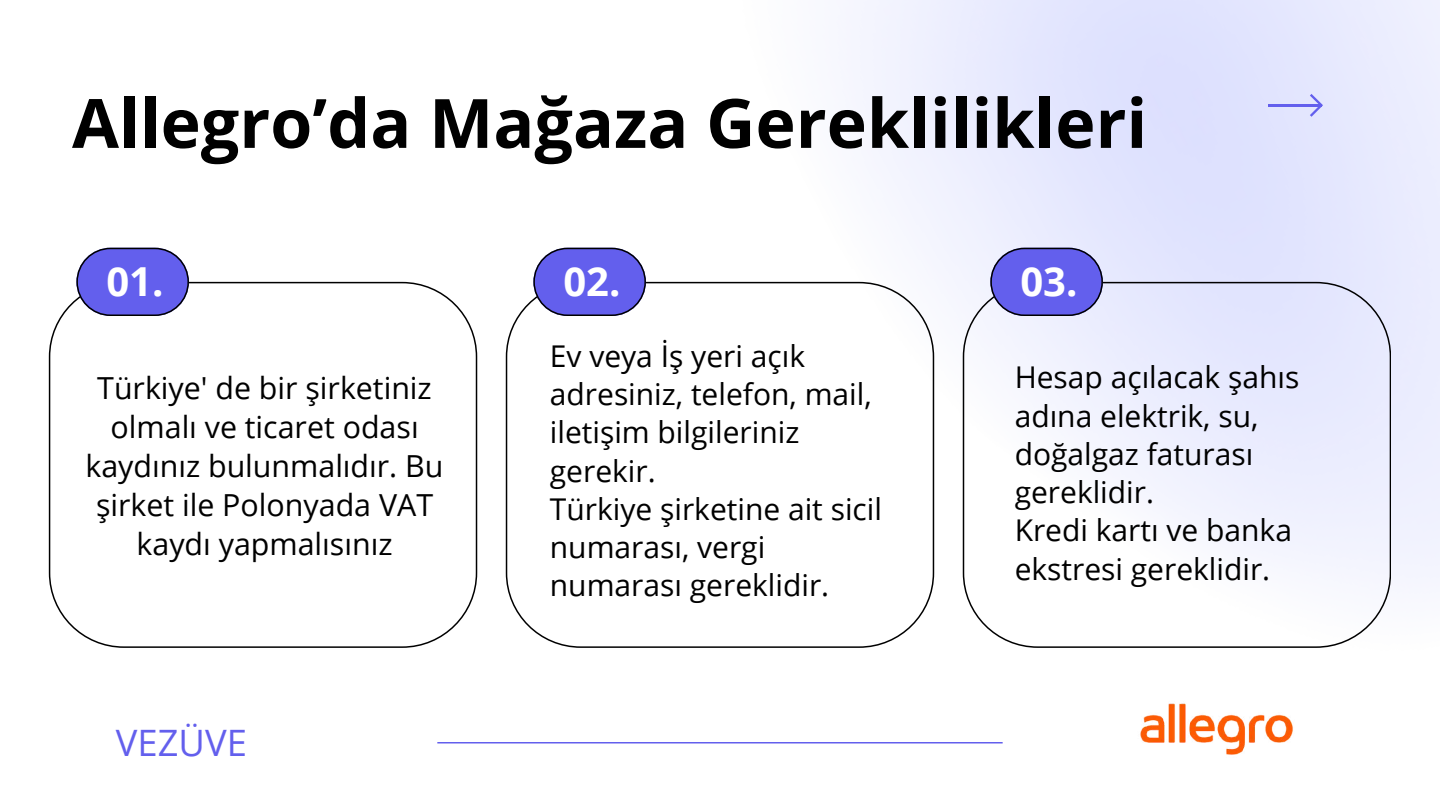
<style>
.page{position:relative;width:1440px;height:810px;background:#fff}
.page>*{position:absolute;margin:0;border:0;box-sizing:border-box;transform-origin:0 0}
.t1{font:700 68.1px "Open Sans";color:#000}
.t2{font:700 40px "Open Sans";color:#fff}
.t3{font:36.4px "Open Sans";color:#635fed}
.t4{font:30.4px/39px "Open Sans";color:#000;text-align:center}
.t5{font:30px/38.2px "Open Sans";color:#000}
</style>
<div class="page">
<hr style="left:437px;top:742px;width:566px;height:2px;background:#635fed">
<svg style="left:49px;top:282px;width:428px;height:366px"></svg>
<img style="left:586px;top:0;width:854px;height:744px">
<svg style="left:506px;top:282px;width:428px;height:366px"></svg>
<svg style="left:76px;top:248px;width:113px;height:68px;background:#716de1"></svg>
<svg style="left:533px;top:248px;width:113px;height:68px;background:#716de1"></svg>
<svg style="left:963px;top:282px;width:428px;height:366px"></svg>
<svg style="left:990px;top:248px;width:113px;height:68px;background:#6e6be1"></svg>
<hr style="left:1268px;top:104px;width:53px;height:2px;background:#635fed">
<svg style="left:1310px;top:94px;width:13px;height:23px"></svg>
<img style="left:1138px;top:685px;width:158px;height:70px">
<h1 class="t1" style="left:72px;top:75px;width:1077px">Allegro’da Mağaza Gereklilikleri</h1>
<h2 class="t2" style="left:106px;top:254px;width:59px">01.</h2>
<h2 class="t2" style="left:563px;top:254px;width:59px">02.</h2>
<p class="t4" style="left:85px;top:368px;width:360px">Türkiye' de bir şirketiniz olmalı ve ticaret odası kaydınız bulunmalıdır. Bu şirket ile Polonyada VAT kaydı yapmalısınız</p>
<p class="t3" style="left:116px;top:717px;width:133px">VEZÜVE</p>
<p class="t5" style="left:550px;top:336px;width:334px">Ev veya İş yeri açık adresiniz, telefon, mail, iletişim bilgileriniz gerekir.<br>Türkiye şirketine ait sicil numarası, vergi numarası gereklidir.</p>
<h2 class="t2" style="left:1020px;top:254px;width:59px">03.</h2>
<p class="t5" style="left:1015px;top:358px;width:286px">Hesap açılacak şahıs adına elektrik, su, doğalgaz faturası gereklidir.<br>Kredi kartı ve banka ekstresi gereklidir.</p>
</div>
